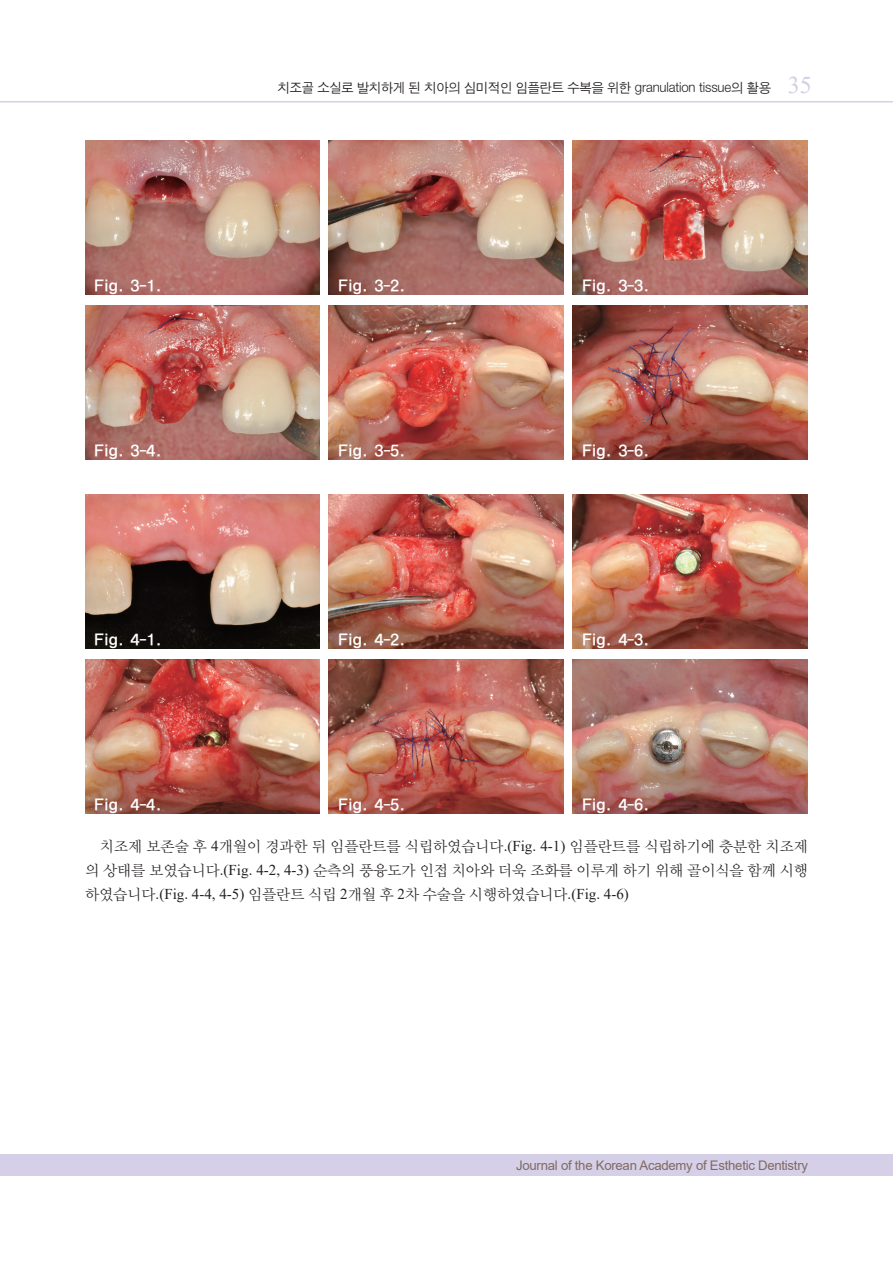
<style>
.page{position:relative;width:893px;height:1263px;background:#fff}
.page>*{position:absolute;margin:0;border:0;box-sizing:border-box;transform-origin:0 0}
.t1{font:16.2px "Tae Utum";letter-spacing:-.005em;color:#fff}
.t2{font:15px/24px "YDIY Mj O320";color:#231f20;text-align:right}
.t3{font:15px "Times New Roman";color:#231f20}
.t4{font:13.5px "Sand Jg";letter-spacing:-.01em;color:#231f20}
.t5{font:13.2px "Arial";letter-spacing:-.02em;color:#806a63}
.s1{font-family:"Times New Roman";font-size:24px;color:#d4cfe4}
.s2{font-family:"Times New Roman"}
.s3{font-family:"YDIY Mj O320"}
</style>
<div class="page">
<hr style="left:0;top:101px;width:893px;height:1px;background:#d5d0e7">
<div style="left:0;top:1154px;width:893px;height:21px;background:#d5d0e7"></div>
<img style="left:85px;top:140px;width:235px;height:155px">
<img style="left:329px;top:140px;width:235px;height:155px">
<img style="left:573px;top:140px;width:235px;height:155px">
<img style="left:85px;top:494px;width:235px;height:155px">
<img style="left:329px;top:494px;width:235px;height:155px">
<img style="left:573px;top:494px;width:235px;height:155px">
<img style="left:85px;top:305px;width:235px;height:155px">
<img style="left:329px;top:305px;width:235px;height:155px">
<img style="left:573px;top:305px;width:235px;height:155px">
<img style="left:85px;top:659px;width:235px;height:155px">
<img style="left:329px;top:659px;width:235px;height:155px">
<img style="left:573px;top:659px;width:235px;height:155px">
<p class="t4" style="left:278px;top:81px;width:536px">치조골 소실로 발치하게 된 치아의 심미적인 임플란트 수복을 위한 granulation tissue의 활용 <span class="s1">35</span></p>
<p class="t1" style="left:95px;top:277px;width:69px">Fig. 3-1.</p>
<p class="t1" style="left:339px;top:277px;width:69px">Fig. 3-2.</p>
<p class="t1" style="left:582px;top:277px;width:69px">Fig. 3-3.</p>
<p class="t1" style="left:95px;top:442px;width:69px">Fig. 3-4.</p>
<p class="t1" style="left:339px;top:442px;width:69px">Fig. 3-5.</p>
<p class="t1" style="left:582px;top:442px;width:69px">Fig. 3-6.</p>
<p class="t1" style="left:95px;top:632px;width:69px">Fig. 4-1.</p>
<p class="t1" style="left:339px;top:632px;width:69px">Fig. 4-2.</p>
<p class="t1" style="left:582px;top:632px;width:69px">Fig. 4-3.</p>
<p class="t1" style="left:95px;top:796px;width:69px">Fig. 4-4.</p>
<p class="t1" style="left:339px;top:796px;width:69px">Fig. 4-5.</p>
<p class="t1" style="left:582px;top:796px;width:69px">Fig. 4-6.</p>
<p class="t2" style="left:85px;top:835px;width:724px">치조제 보존술 후 <span class="s2">4</span>개월이 경과한 뒤 임플란트를 식립하였습니다<span class="s2">.(Fig. 4-1)</span> 임플란트를 식립하기에 충분한 치조제 의 상태를 보였습니다<span class="s2">.(Fig. 4-2, 4-3)</span> 순측의 풍융도가 인접 치아와 더욱 조화를 이루게 하기 위해 골이식을 함께 시행</p>
<p class="t3" style="left:85px;top:884px;width:545px"><span class="s3">하였습니다</span>.(Fig. 4-4, 4-5) <span class="s3">임플란트 식립</span> 2<span class="s3">개월 후</span> 2<span class="s3">차 수술을 시행하였습니다</span>.(Fig. 4-6)</p>
<p class="t5" style="left:516px;top:1156px;width:293px">Journal of the Korean Academy of Esthetic Dentistry</p>
</div>
